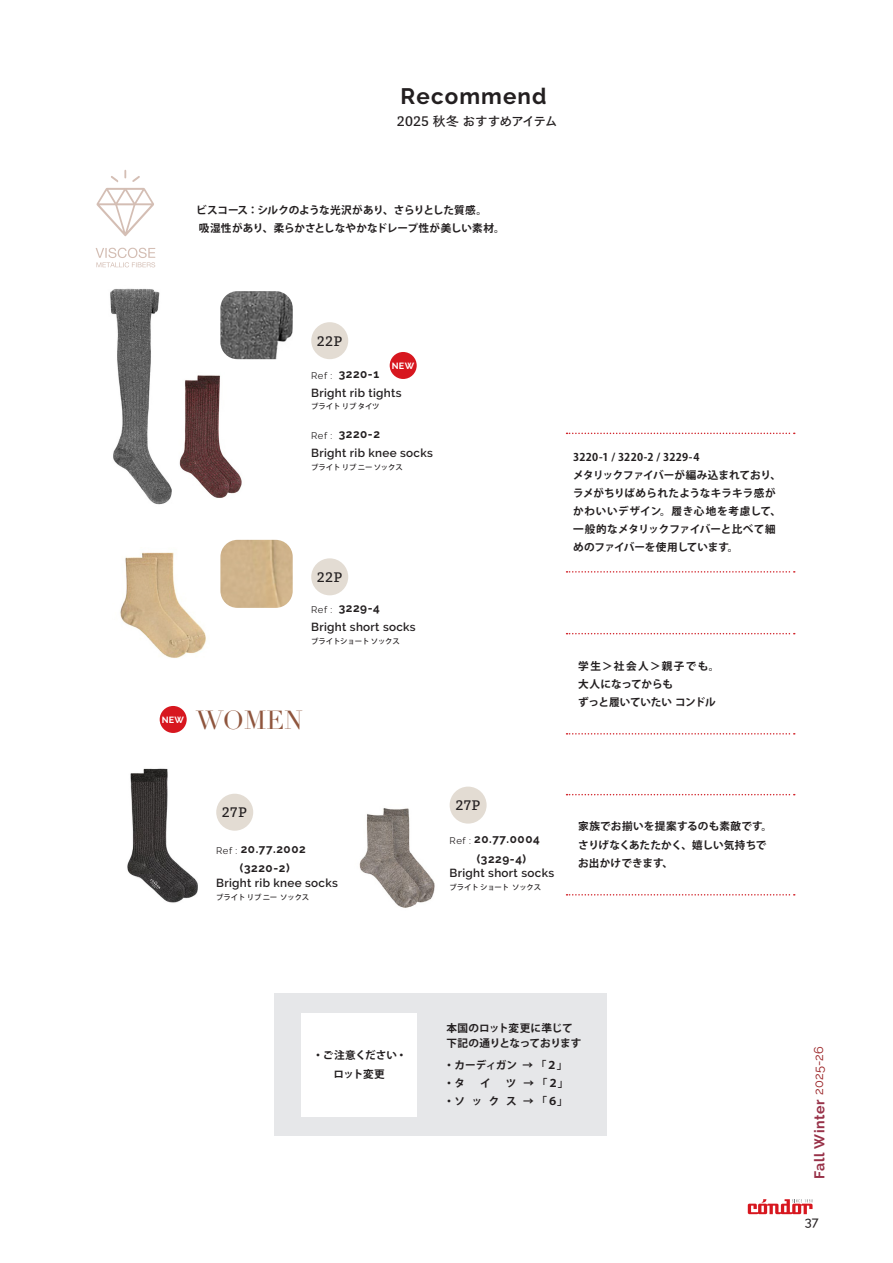
<style>
.page{position:relative;width:893px;height:1263px;background:#fff}
.page>*{position:absolute;margin:0;border:0;box-sizing:border-box;transform-origin:0 0}
.t1{font:25.5px "Didot";color:#8f553d}
.ref_数字{font:700 22.35px "Raleway";letter-spacing:.05em;color:#231f20}
.t2{font:700 14.1px "Raleway";letter-spacing:.035em;color:#983249}
.文章_見出し{font:12.75px "Toppan Bunkyu Gothic Pr 6 N DB";letter-spacing:-.01em;color:#231f20}
.文章_見出し-2{font:12.75px "Toppan Bunkyu Gothic Pr 6 N DB";letter-spacing:.015em;color:#231f20}
.t3{font:500 12.75px "Raleway";color:#231f20}
.品名_en{font:600 11.7px "Raleway";letter-spacing:.025em;color:#231f20}
.ref_数字-2{font:700 11.7px "Raleway";letter-spacing:.05em;color:#231f20}
.オーダーロット{font:700 10.65px/18px "Koz Go Pr 6 N";letter-spacing:.005em;color:#231f20}
.オーダーロット-2{font:700 10.65px "Koz Go Pr 6 N";letter-spacing:-.015em;color:#231f20}
.オーダーロット-3{font:700 10.65px "Koz Go Pr 6 N";letter-spacing:-.03em;color:#231f20}
.オーダーロット-4{font:700 10.65px/18px "Koz Go Pr 6 N";letter-spacing:.04em;color:#231f20}
.オーダーロット-5{font:700 10.65px "Koz Go Pr 6 N";letter-spacing:.035em;color:#231f20}
.オーダーロット-6{font:700 10.65px "Koz Go Pr 6 N";letter-spacing:.025em;color:#231f20}
.オーダーロット-7{font:700 10.65px "Koz Go Pr 6 N";letter-spacing:-.02em;color:#231f20}
.t4{font:700 9px "Raleway";letter-spacing:.03em;color:#fff}
.品名_カナ{font:500 7.5px "Koz Go Pr 6 N";letter-spacing:-.025em;color:#231f20}
.s1{font-weight:400;font-size:12.75px;color:#981e21}
</style>
<div class="page">
<div style="left:275px;top:993px;width:332px;height:143px;background:#e6e7e9"></div>
<svg style="left:748px;top:1199px;width:65px;height:15px"></svg>
<svg style="left:96px;top:188px;width:58px;height:49px"></svg>
<svg style="left:111px;top:176px;width:7px;height:6px"></svg>
<svg style="left:132px;top:176px;width:8px;height:6px"></svg>
<svg style="left:124px;top:170px;width:2px;height:8px"></svg>
<svg style="left:96px;top:248px;width:59px;height:19px"></svg>
<img style="left:110px;top:288px;width:62px;height:217px">
<img style="left:179px;top:375px;width:63px;height:123px">
<img style="left:120px;top:552px;width:86px;height:106px">
<div style="left:311px;top:322px;width:37px;height:37px;background:#e3dcd3;border-radius:50%"></div>
<div style="left:311px;top:558px;width:37px;height:37px;background:#e3dcd3;border-radius:50%"></div>
<div style="left:216px;top:794px;width:37px;height:37px;background:#e3dcd3;border-radius:50%"></div>
<div style="left:450px;top:787px;width:37px;height:37px;background:#e3dcd3;border-radius:50%"></div>
<div style="left:390px;top:352px;width:27px;height:27px;background:#d7171f;border-radius:50%"></div>
<svg style="left:567px;top:571px;width:228px;height:2px"></svg>
<svg style="left:567px;top:433px;width:228px;height:1px"></svg>
<img style="left:220px;top:540px;width:73px;height:68px">
<img style="left:220px;top:291px;width:73px;height:68px">
<img style="left:359px;top:808px;width:76px;height:100px">
<img style="left:127px;top:768px;width:71px;height:135px">
<div style="left:160px;top:706px;width:27px;height:27px;background:#d7171f;border-radius:50%"></div>
<svg style="left:567px;top:733px;width:228px;height:1px"></svg>
<svg style="left:567px;top:894px;width:228px;height:1px"></svg>
<svg style="left:567px;top:633px;width:228px;height:1px"></svg>
<svg style="left:567px;top:794px;width:228px;height:1px"></svg>
<div style="left:302px;top:1013px;width:115px;height:103px;background:#fff"></div>
<p class="ref_数字" style="left:401px;top:83px;width:148px">Recommend</p>
<p class="文章_見出し" style="left:397px;top:114px;width:162px">2025 秋冬 おすすめアイテム</p>
<p class="オーダーロット-2" style="left:196px;top:204px;width:292px">ビスコース：シルクのような光沢があり、さらりとした質感。</p>
<p class="オーダーロット" style="left:199px;top:219px;width:308px">吸湿性があり、柔らかさとしなやかなドレープ性が美しい素材。</p>
<p class="文章_見出し-2" style="left:317px;top:334px;width:27px">22P</p>
<p class="t4" style="left:392px;top:361px;width:24px">NEW</p>
<p class="ref_数字-2" style="left:311px;top:367px;width:69px"><sub>Ref</sub> <sub>:</sub> 3220-1</p>
<p class="品名_en" style="left:311px;top:386px;width:92px">Bright rib tights</p>
<p class="品名_カナ" style="left:311px;top:402px;width:70px">ブライト リブ タイツ</p>
<p class="ref_数字-2" style="left:311px;top:427px;width:70px"><sub>Ref</sub> <sub>:</sub> 3220-2</p>
<p class="品名_en" style="left:311px;top:447px;width:123px">Bright rib knee socks</p>
<p class="品名_カナ" style="left:311px;top:463px;width:93px">ブライト リブ ニー ソックス</p>
<p class="文章_見出し-2" style="left:317px;top:570px;width:27px">22P</p>
<p class="ref_数字-2" style="left:311px;top:601px;width:70px"><sub>Ref</sub> <sub>:</sub> 3229-4</p>
<p class="品名_en" style="left:311px;top:620px;width:106px">Bright short socks</p>
<p class="品名_カナ" style="left:311px;top:637px;width:90px">ブライトショート ソックス</p>
<p class="t4" style="left:162px;top:715px;width:24px">NEW</p>
<p class="t1" style="left:196px;top:704px;width:108px">WOMEN</p>
<p class="オーダーロット-5" style="left:573px;top:451px;width:128px">3220-1 / 3220-2 / 3229-4</p>
<p class="オーダーロット" style="left:573px;top:466px;width:209px">メタリックファイバーが編み込まれており、ラメがちりばめられたようなキラキラ感がかわいいデザイン。履き心地を考慮して、一般的なメタリックファイバーと比べて細めのファイバーを使用しています。</p>
<p class="オーダーロット-4" style="left:578px;top:657px;width:153px">学生＞社会人＞親子でも。　大人になってからも</p>
<p class="オーダーロット-3" style="left:578px;top:696px;width:139px">ずっと履いていたい コンドル</p>
<p class="文章_見出し-2" style="left:222px;top:805px;width:27px">27P</p>
<p class="ref_数字-2" style="left:216px;top:842px;width:91px"><sub>Ref</sub> <sub>:</sub> 20.77.2002</p>
<p class="ref_数字-2" style="left:240px;top:861px;width:51px">(3220-2)</p>
<p class="品名_en" style="left:216px;top:876px;width:123px">Bright rib knee socks</p>
<p class="品名_カナ" style="left:216px;top:892px;width:95px">ブライト リブ ニー ソックス</p>
<p class="文章_見出し-2" style="left:455px;top:798px;width:27px">27P</p>
<p class="ref_数字-2" style="left:450px;top:833px;width:92px"><sub>Ref</sub> <sub>:</sub> 20.77.0004</p>
<p class="ref_数字-2" style="left:477px;top:852px;width:51px">(3229-4)</p>
<p class="品名_en" style="left:450px;top:866px;width:106px">Bright short socks</p>
<p class="品名_カナ" style="left:450px;top:883px;width:93px">ブライト ショート ソックス</p>
<p class="オーダーロット-6" style="left:578px;top:820px;width:195px">家族でお揃いを提案するのも素敵です。</p>
<p class="オーダーロット-7" style="left:578px;top:839px;width:190px">さりげなくあたたかく、嬉しい気持ちで</p>
<p class="オーダーロット" style="left:578px;top:854px;width:96px">お出かけできます、</p>
<p class="オーダーロット" style="left:313px;top:1046px;width:95px">・ご注意ください・</p>
<p class="オーダーロット" style="left:334px;top:1065px;width:53px">ロット変更</p>
<p class="オーダーロット" style="left:446px;top:1019px;width:128px">本国のロット変更に準じて</p>
<p class="オーダーロット-3" style="left:446px;top:1037px;width:137px">下記の通りとなっております</p>
<p class="オーダーロット" style="left:444px;top:1056px;width:125px">・ カーディガン → 「２」</p>
<p class="オーダーロット" style="left:444px;top:1074px;width:126px">・ タ　イ　ツ → 「２」</p>
<p class="オーダーロット" style="left:444px;top:1092px;width:125px">・ ソックス→ 「６」</p>
<h3 class="t2" style="left:812px;top:1179px;width:134px;rotate:-90deg">Fall Winter <span class="s1">2025-26</span></h3>
<p class="t3" style="left:805px;top:1214px;width:15px">37</p>
</div>
